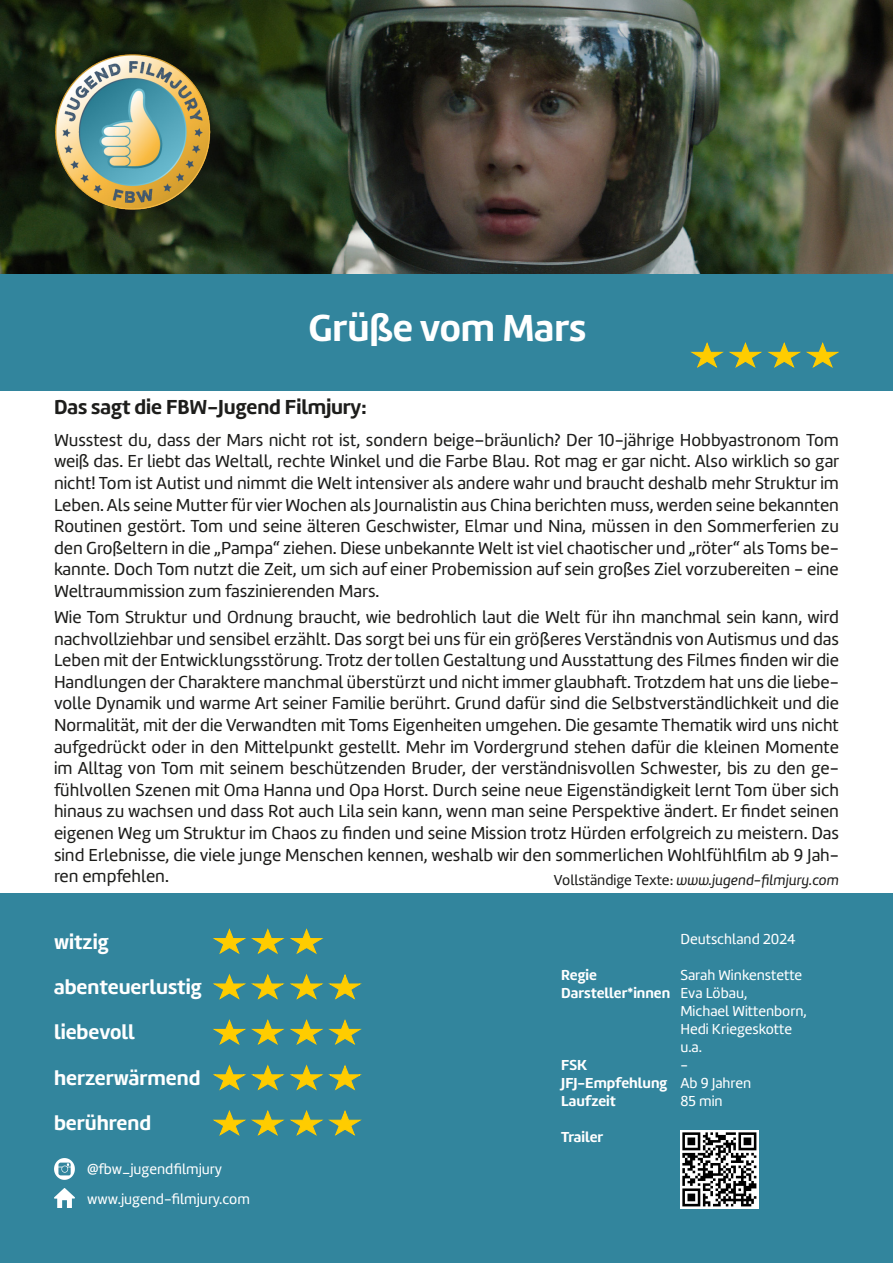
<style>
.page{position:relative;width:893px;height:1263px;background:#fff}
.page>*{position:absolute;margin:0;border:0;box-sizing:border-box;transform-origin:0 0}
.t1{font:39px "Amelia Basic Bold";color:#fff}
.t2{font:21px "Amelia Basic Bold";color:#fff}
.t3{font:21px "Amelia Basic Bold";color:#1d1d1b}
.t4{font:18px/21.6px "Amelia Basic";color:#1d1d1b;text-align:justify}
.t5{font:15px "Amelia Basic";color:#fff}
.t6{font:15px "Amelia Basic Bold";color:#fff}
.t7{font:15px "Amelia Basic Italic";color:#1d1d1b}
.s1{font-family:"Amelia Basic"}
</style>
<div class="page">
<img style="left:0;top:0;width:893px;height:274px">
<div style="left:27px;top:26px;width:228px;height:229px;background:#1d1d1b;opacity:.52"></div>
<img style="left:45px;top:46px;width:174px;height:173px">
<div style="left:0;top:274px;width:893px;height:117px;background:#32859d"></div>
<div style="left:0;top:893px;width:893px;height:370px;background:#32859d"></div>
<svg style="left:213px;top:974px;width:149px;height:26px"></svg>
<svg style="left:213px;top:928px;width:111px;height:26px"></svg>
<svg style="left:213px;top:1019px;width:149px;height:26px"></svg>
<svg style="left:213px;top:1064px;width:149px;height:26px"></svg>
<svg style="left:213px;top:1110px;width:149px;height:26px"></svg>
<img style="left:680px;top:1130px;width:79px;height:79px">
<svg style="left:691px;top:342px;width:148px;height:26px"></svg>
<img style="left:54px;top:1159px;width:20px;height:20px">
<img style="left:54px;top:1189px;width:20px;height:18px">
<p class="t1" style="left:308px;top:305px;width:279px">Grüße vom Mars</p>
<p class="t3" style="left:54px;top:394px;width:314px">Das sagt die FBW-Jugend Filmjury:</p>
<p class="t4" style="left:54px;top:429px;width:787px">Wusstest du, dass der Mars nicht rot ist, sondern beige–bräunlich? Der 10-jährige Hobbyastronom Tom weiß das. Er liebt das Weltall, rechte Winkel und die Farbe Blau. Rot mag er gar nicht. Also wirklich so gar nicht! Tom ist Autist und nimmt die Welt intensiver als andere wahr und braucht deshalb mehr Struktur im Leben. Als seine Mutter für vier Wochen als Journalistin aus China berichten muss, werden seine bekannten Routinen gestört. Tom und seine älteren Geschwister, Elmar und Nina, müssen in den Sommerferien zu den Großeltern in die „Pampa“ ziehen. Diese unbekannte Welt ist viel chaotischer und „röter“ als Toms be&shy;kannte. Doch Tom nutzt die Zeit, um sich auf einer Probemission auf sein großes Ziel vorzubereiten - eine Weltraummission zum faszinierenden Mars.</p>
<p class="t4" style="left:54px;top:606px;width:786px">Wie Tom Struktur und Ordnung braucht, wie bedrohlich laut die Welt für ihn manchmal sein kann, wird nachvollziehbar und sensibel erzählt. Das sorgt bei uns für ein größeres Verständnis von Autismus und das Leben mit der Entwicklungsstörung. Trotz der tollen Gestaltung und Ausstattung des Filmes finden wir die Handlungen der Charaktere manchmal überstürzt und nicht immer glaubhaft. Trotzdem hat uns die liebe&shy;volle Dynamik und warme Art seiner Familie berührt. Grund dafür sind die Selbstverständlichkeit und die Normalität, mit der die Verwandten mit Toms Eigenheiten umgehen. Die gesamte Thematik wird uns nicht aufgedrückt oder in den Mittelpunkt gestellt. Mehr im Vordergrund stehen dafür die kleinen Momente im Alltag von Tom mit seinem beschützenden Bruder, der verständnisvollen Schwester, bis zu den ge&shy;fühlvollen Szenen mit Oma Hanna und Opa Horst. Durch seine neue Eigenständigkeit lernt Tom über sich hinaus zu wachsen und dass Rot auch Lila sein kann, wenn man seine Perspektive ändert. Er findet seinen eigenen Weg um Struktur im Chaos zu finden und seine Mission trotz Hürden erfolgreich zu meistern. Das sind Erlebnisse, die viele junge Menschen kennen, weshalb wir den sommerlichen Wohlfühlfilm ab 9 Jah&shy;ren empfehlen.</p>
<p class="t7" style="left:554px;top:871px;width:287px"><span class="s1">Vollständige Texte:</span> www.jugend-filmjury.com</p>
<p class="t2" style="left:54px;top:929px;width:56px">witzig</p>
<p class="t2" style="left:54px;top:974px;width:149px">abenteuerlustig</p>
<p class="t2" style="left:54px;top:1020px;width:82px">liebevoll</p>
<p class="t2" style="left:54px;top:1066px;width:148px">herzerwärmend</p>
<p class="t2" style="left:54px;top:1111px;width:99px">berührend</p>
<p class="t5" style="left:87px;top:1160px;width:136px">@fbw_jugendfilmjury</p>
<p class="t5" style="left:87px;top:1190px;width:164px">www.jugend-filmjury.com</p>
<p class="t6" style="left:561px;top:966px;width:37px">Regie</p>
<p class="t6" style="left:561px;top:984px;width:110px">Darsteller*innen</p>
<p class="t6" style="left:561px;top:1056px;width:27px">FSK</p>
<p class="t6" style="left:561px;top:1074px;width:107px">JFJ-Empfehlung</p>
<p class="t6" style="left:561px;top:1092px;width:56px">Laufzeit</p>
<p class="t6" style="left:561px;top:1128px;width:44px">Trailer</p>
<p class="t5" style="left:680px;top:930px;width:117px">Deutschland 2024</p>
<p class="t5" style="left:680px;top:966px;width:123px">Sarah Winkenstette</p>
<p class="t5" style="left:680px;top:984px;width:68px">Eva Löbau,</p>
<p class="t5" style="left:680px;top:1002px;width:128px">Michael Wittenborn,</p>
<p class="t5" style="left:680px;top:1020px;width:113px">Hedi Kriegeskotte</p>
<p class="t5" style="left:680px;top:1038px;width:23px">u.a.</p>
<p class="t5" style="left:680px;top:1056px;width:9px">-</p>
<p class="t5" style="left:680px;top:1074px;width:72px">Ab 9 Jahren</p>
<p class="t5" style="left:680px;top:1092px;width:44px">85 min</p>
</div>
